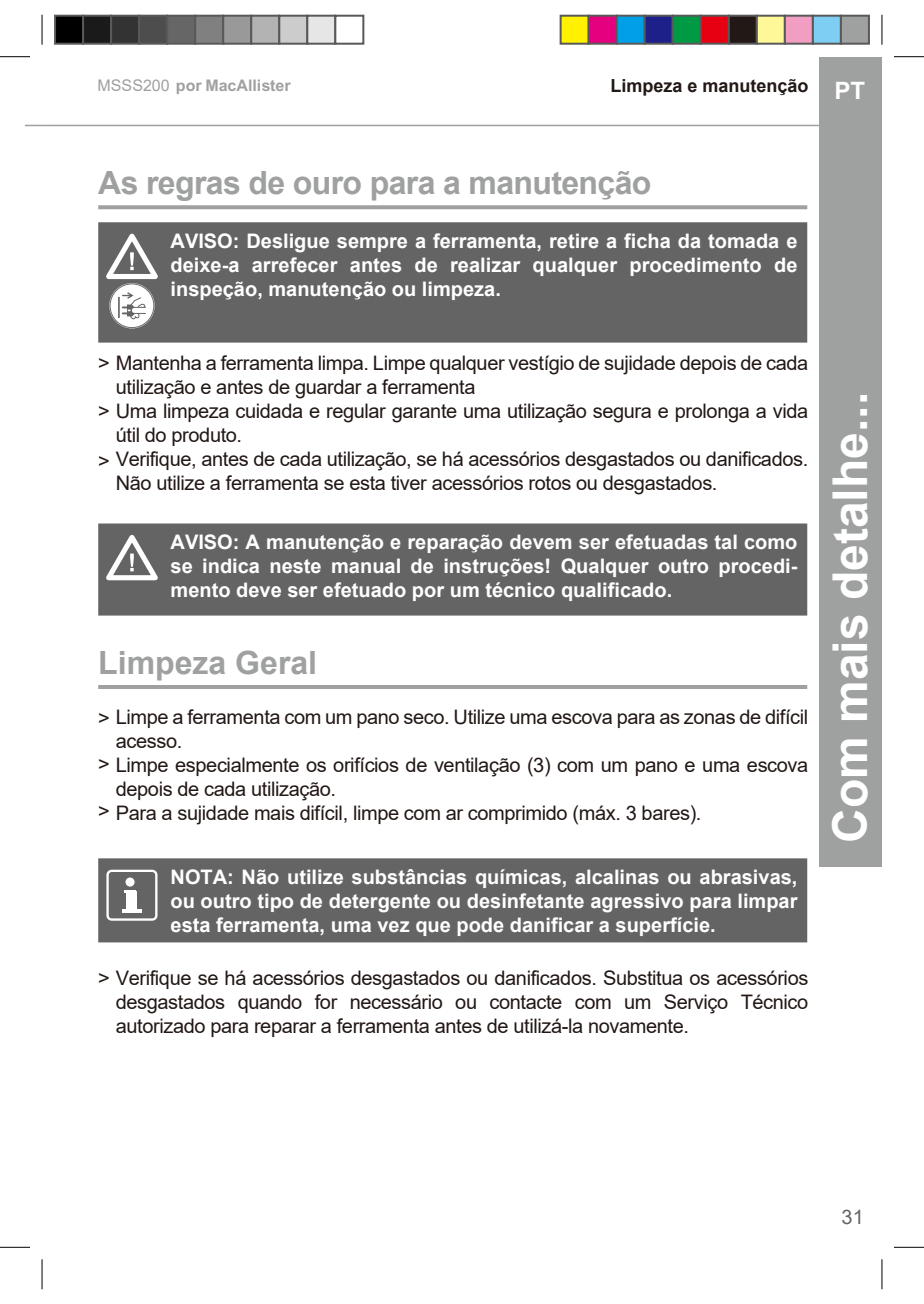
<style>
.page{position:relative;width:924px;height:1304px;background:#fff}
.page>*{position:absolute;margin:0;border:0;box-sizing:border-box;transform-origin:0 0}
.t1{font:700 48px "Arial";color:#fff}
.t2{font:700 32px "Arial";letter-spacing:-.02em;color:#9fa0a0}
.t3{font:700 32px "Arial";color:#9fa0a0}
.t4{font:700 24px "Arial";color:#fff}
.t5{font:20px/24px "Arial";letter-spacing:-.02em;color:#221815}
.t6{font:700 20px/24px "Arial";color:#fff;text-align:justify}
.t7{font:20px "Arial";color:#656464}
.t8{font:700 18px "Arial";color:#221815}
.t9{font:700 16px "Arial";color:#9fa0a0}
.s1{font-weight:400}
.s2{font-size:24px;color:#fff}
</style>
<div class="page">
<svg style="left:25px;top:125px;width:17px;height:1px"></svg>
<hr style="left:42px;top:125px;width:777px;height:1px;background:#9fa0a0">
<div style="left:819px;top:57px;width:62px;height:809px;background:#9fa0a0"></div>
<hr style="left:0;top:56px;width:30px;height:1px;background:#000">
<hr style="left:893px;top:56px;width:30px;height:1px;background:#000">
<hr style="left:0;top:1247px;width:30px;height:1px;background:#000">
<hr style="left:893px;top:1247px;width:30px;height:1px;background:#000">
<hr style="left:42px;top:15px;width:1px;height:30px;background:#000">
<hr style="left:42px;top:1259px;width:1px;height:30px;background:#000">
<hr style="left:881px;top:15px;width:1px;height:30px;background:#000">
<hr style="left:881px;top:1259px;width:1px;height:30px;background:#000">
<div style="left:54px;top:15px;width:30px;height:30px;background:#000;border:2px solid #595959"></div>
<div style="left:82px;top:15px;width:30px;height:30px;background:#1a1a1a;border:2px solid #595959"></div>
<div style="left:110px;top:15px;width:30px;height:30px;background:#333;border:2px solid #595959"></div>
<div style="left:138px;top:15px;width:30px;height:30px;background:#4d4d4d;border:2px solid #595959"></div>
<div style="left:166px;top:15px;width:30px;height:30px;background:#666;border:2px solid #595959"></div>
<div style="left:194px;top:15px;width:30px;height:30px;background:#808080;border:2px solid #595959"></div>
<div style="left:222px;top:15px;width:30px;height:30px;background:#999;border:2px solid #595959"></div>
<div style="left:250px;top:15px;width:30px;height:30px;background:#b3b3b3;border:2px solid #595959"></div>
<div style="left:278px;top:15px;width:30px;height:30px;background:#ccc;border:2px solid #595959"></div>
<div style="left:306px;top:15px;width:30px;height:30px;background:#e6e6e6;border:2px solid #595959"></div>
<div style="left:334px;top:15px;width:30px;height:30px;background:#fff;border:2px solid #595959"></div>
<div style="left:560px;top:16px;width:28px;height:28px;background:#fff100"></div>
<div style="left:559px;top:15px;width:30px;height:30px;border:2px solid #595959"></div>
<div style="left:588px;top:16px;width:28px;height:28px;background:#e4007f"></div>
<div style="left:587px;top:15px;width:30px;height:30px;border:2px solid #595959"></div>
<div style="left:616px;top:16px;width:28px;height:28px;background:#00a0e9"></div>
<div style="left:615px;top:15px;width:30px;height:30px;border:2px solid #595959"></div>
<div style="left:644px;top:16px;width:28px;height:28px;background:#1d2088"></div>
<div style="left:643px;top:15px;width:30px;height:30px;border:2px solid #595959"></div>
<div style="left:672px;top:16px;width:28px;height:28px;background:#094"></div>
<div style="left:671px;top:15px;width:30px;height:30px;border:2px solid #595959"></div>
<div style="left:700px;top:16px;width:28px;height:28px;background:#e60012"></div>
<div style="left:699px;top:15px;width:30px;height:30px;border:2px solid #595959"></div>
<div style="left:728px;top:16px;width:28px;height:28px;background:#221815"></div>
<div style="left:727px;top:15px;width:30px;height:30px;border:2px solid #595959"></div>
<div style="left:756px;top:16px;width:28px;height:28px;background:#fff899"></div>
<div style="left:755px;top:15px;width:30px;height:30px;border:2px solid #595959"></div>
<div style="left:784px;top:16px;width:28px;height:28px;background:#f19ec2"></div>
<div style="left:783px;top:15px;width:30px;height:30px;border:2px solid #595959"></div>
<div style="left:812px;top:16px;width:28px;height:28px;background:#7ecef4"></div>
<div style="left:811px;top:15px;width:30px;height:30px;border:2px solid #595959"></div>
<div style="left:840px;top:16px;width:28px;height:28px;background:#9fa0a0"></div>
<div style="left:839px;top:15px;width:30px;height:30px;border:2px solid #595959"></div>
<svg style="left:98px;top:205px;width:708px;height:4px;background:#a5a6a6"></svg>
<hr style="left:98px;top:685px;width:708px;height:4px;background:#9fa0a0">
<div style="left:98px;top:222px;width:708px;height:121px;background:#656464"></div>
<svg style="left:100px;top:229px;width:64px;height:99px"></svg>
<div style="left:98px;top:523px;width:708px;height:93px;background:#656464"></div>
<svg style="left:100px;top:530px;width:64px;height:53px"></svg>
<div style="left:98px;top:858px;width:708px;height:84px;background:#656464"></div>
<svg style="left:106px;top:870px;width:51px;height:51px;background:#868686"></svg>
<div style="left:127px;top:891px;width:10px;height:19px;background:#fff"></div>
<hr style="left:122px;top:909px;width:19px;height:3px;background:#fff">
<p class="t9" style="left:98px;top:76px;width:194px"><span class="s1">MSSS200</span> por MacAllister</p>
<p class="t8" style="left:610px;top:73px;width:258px">Limpeza e manutenção <span class="s2">FR</span></p>
<p class="t4" style="left:834px;top:77px;width:32px">PT</p>
<h2 class="t2" style="left:98px;top:160px;width:554px">As regras de ouro para a manutenção</h2>
<p class="t6" style="left:170px;top:229px;width:628px">AVISO: Desligue sempre a ferramenta, retire a ficha da tomada e deixe-a arrefecer antes de realizar qualquer procedimento de inspeção, manutenção ou limpeza.</p>
<p class="t5" style="left:98px;top:351px;width:711px">&gt; Mantenha a ferramenta limpa. Limpe qualquer vestígio de sujidade depois de cada</p>
<p class="t5" style="left:98px;top:399px;width:711px">&gt; Uma limpeza cuidada e regular garante uma utilização segura e prolonga a vida</p>
<p class="t5" style="left:98px;top:449px;width:13px">&gt;</p>
<p class="t5" style="left:116px;top:375px;width:361px">utilização e antes de guardar a ferramenta</p>
<p class="t5" style="left:116px;top:423px;width:693px">útil do produto.<br>Verifique, antes de cada utilização, se há acessórios desgastados ou danificados.<br>Não utilize a ferramenta se esta tiver acessórios rotos ou desgastados.</p>
<p class="t6" style="left:170px;top:530px;width:628px">AVISO: A manutenção e reparação devem ser efetuadas tal como se indica neste manual de instruções! Qualquer outro procedi&shy;mento deve ser efetuado por um técnico qualificado.</p>
<h2 class="t3" style="left:98px;top:640px;width:220px">Limpeza Geral</h2>
<p class="t5" style="left:98px;top:705px;width:711px">&gt; Limpe a ferramenta com um pano seco. Utilize uma escova para as zonas de difícil</p>
<p class="t5" style="left:116px;top:729px;width:68px">acesso.</p>
<p class="t5" style="left:116px;top:777px;width:222px">depois de cada utilização.</p>
<p class="t5" style="left:98px;top:753px;width:711px">&gt; Limpe especialmente os orifícios de ventilação (3) com um pano e uma escova</p>
<p class="t5" style="left:98px;top:801px;width:604px">&gt; Para a sujidade mais difícil, limpe com ar comprimido (máx. 3 bares).</p>
<p class="t6" style="left:170px;top:865px;width:628px">NOTA: Não utilize substâncias químicas, alcalinas ou abrasivas, ou outro tipo de detergente ou desinfetante agressivo para limpar esta ferramenta, uma vez que pode danificar a superfície.</p>
<p class="t5" style="left:98px;top:966px;width:711px">&gt; Verifique se há acessórios desgastados ou danificados. Substitua os acessórios</p>
<p class="t5" style="left:116px;top:990px;width:693px">desgastados quando for necessário ou contacte com um Serviço Técnico autorizado para reparar a ferramenta antes de utilizá-la novamente.</p>
<h1 class="t1" style="left:819px;top:649px;width:423px;rotate:-90deg"><span class="s1">Pour</span> commencer...</h1>
<h1 class="t1" style="left:816px;top:843px;width:452px;rotate:-90deg">Com mais detalhe...</h1>
<p class="t7" style="left:841px;top:1204px;width:24px">31</p>
</div>
